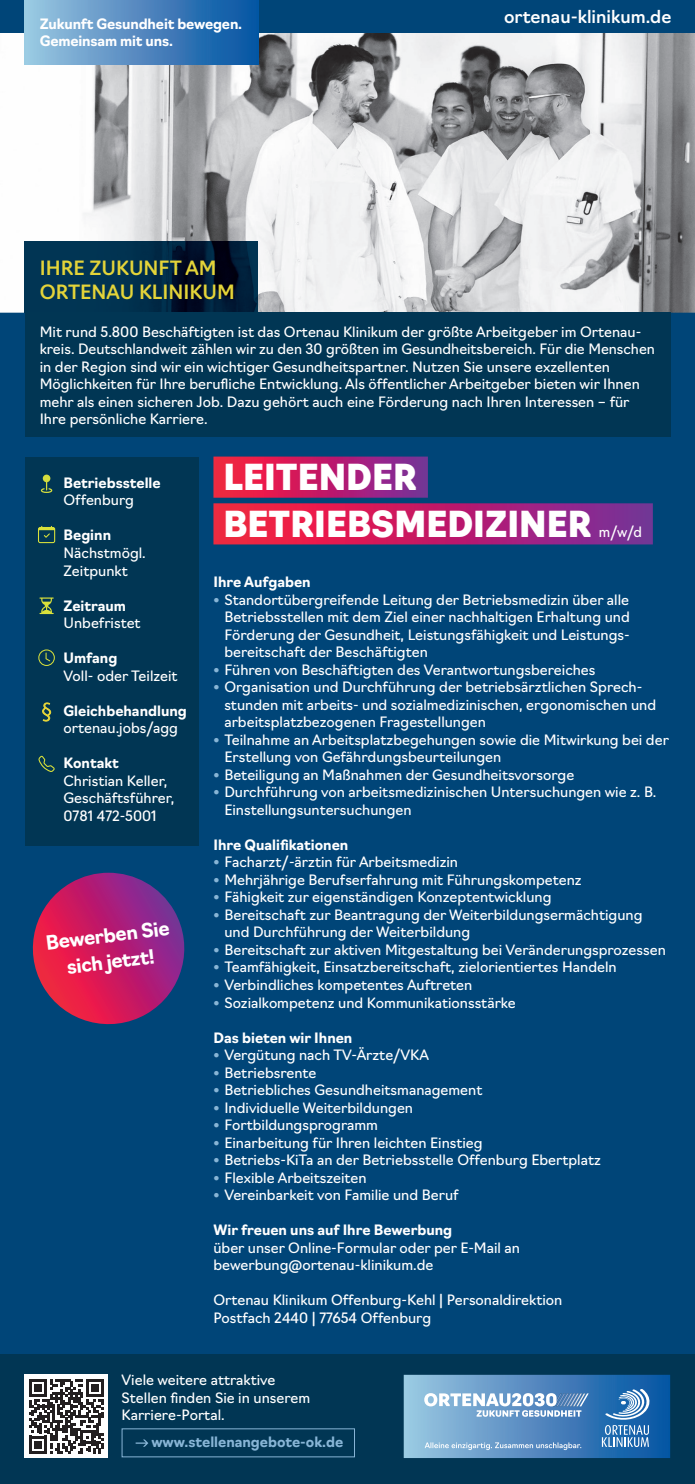
<style>
.page{position:relative;width:695px;height:1484px;background:#fff}
.page>*{position:absolute;margin:0;border:0;box-sizing:border-box;transform-origin:0 0}
.t1{font:900 35px/46.7px "Navigo";color:#fff}
.t2{font:500 19.25px/24.5px "Navigo";color:#e4d439}
.t3{font:700 19.25px/26.2px "Navigo";color:#fff;text-align:center}
.t4{font:500 17.5px "Navigo";color:#fff}
.t5{font:14px/17.5px "Navigo";color:#fff}
.t6{font:700 14px/17.5px "Navigo";color:#fff}
.t7{font:700 14px "Navigo";color:#88b5d6}
.s1{font-family:"Dax Pro";font-weight:700;font-stretch:expanded;color:#88b5d6}
</style>
<div class="page">
<div style="left:0;top:313px;width:694px;height:1170px;background:#004578"></div>
<img style="left:0;top:32px;width:694px;height:281px">
<svg style="left:213px;top:456px;width:215px;height:41px;background:#ba2069"></svg>
<svg style="left:213px;top:503px;width:439px;height:41px;background:#bc2069"></svg>
<div style="left:0;top:1354px;width:694px;height:129px;background:#013654"></div>
<div style="left:25px;top:1374px;width:83px;height:83px;background:#fff"></div>
<svg style="left:29px;top:1379px;width:75px;height:74px"></svg>
<svg style="left:403px;top:1374px;width:267px;height:83px;background:#6397c6"></svg>
<svg style="left:136px;top:1439px;width:12px;height:7px"></svg>
<div style="left:122px;top:1428px;width:233px;height:29px;border:1px solid #88b5d6"></div>
<div style="left:25px;top:456px;width:173px;height:389px;background:#013654"></div>
<div style="left:43px;top:474px;width:7px;height:8px;background:#d4dd3e;border-radius:50%"></div>
<svg style="left:41px;top:478px;width:11px;height:15px"></svg>
<svg style="left:38px;top:526px;width:17px;height:17px"></svg>
<svg style="left:39px;top:597px;width:15px;height:17px"></svg>
<svg style="left:38px;top:649px;width:17px;height:17px"></svg>
<svg style="left:42px;top:702px;width:9px;height:19px"></svg>
<svg style="left:38px;top:755px;width:17px;height:17px"></svg>
<svg style="left:32px;top:872px;width:153px;height:153px"></svg>
<img style="left:25px;top:242px;width:232px;height:71px">
<div style="left:25px;top:313px;width:645px;height:124px;background:#013654"></div>
<div style="left:0;top:0;width:694px;height:32px;background:#004578"></div>
<div style="left:25px;top:0;width:233px;height:64px;background:linear-gradient(to right,#9ec5e1,#0350a1)"></div>
<p class="t6" style="left:40px;top:14px;width:204px">Zukunft Gesundheit bewegen.<br>Gemeinsam mit uns.</p>
<p class="t4" style="left:504px;top:3px;width:169px">ortenau-klinikum.de</p>
<h2 class="t2" style="left:40px;top:254px;width:196px">IHRE ZUKUNFT AM<br>ORTENAU KLINIKUM</h2>
<p class="t5" style="left:40px;top:321px;width:616px">Mit rund 5.800 Beschäftigten ist das Ortenau Klinikum der größte Arbeitgeber im Ortenau&shy;kreis. Deutschlandweit zählen wir zu den 30 größten im Gesundheitsbereich. Für die Menschen in der Region sind wir ein wichtiger Gesundheitspartner. Nutzen Sie unsere exzellenten Möglichkeiten für Ihre berufliche Entwicklung. Als öffentlicher Arbeitgeber bieten wir Ihnen mehr als einen sicheren Job. Dazu gehört auch eine Förderung nach Ihren Interessen – für Ihre persönliche Karriere.</p>
<p class="t6" style="left:63px;top:473px;width:99px">Betriebsstelle</p>
<p class="t5" style="left:63px;top:490px;width:72px">Offenburg</p>
<p class="t6" style="left:63px;top:525px;width:49px">Beginn</p>
<p class="t5" style="left:63px;top:543px;width:84px">Nächstmögl.<br>Zeitpunkt</p>
<p class="t6" style="left:63px;top:595px;width:64px">Zeitraum</p>
<p class="t5" style="left:63px;top:613px;width:79px">Unbefristet</p>
<p class="t6" style="left:63px;top:648px;width:55px">Umfang</p>
<p class="t5" style="left:63px;top:665px;width:116px">Voll- oder Teilzeit</p>
<p class="t6" style="left:63px;top:700px;width:125px">Gleichbehandlung</p>
<p class="t5" style="left:63px;top:718px;width:116px">ortenau.jobs/agg</p>
<p class="t6" style="left:63px;top:753px;width:57px">Kontakt</p>
<p class="t5" style="left:63px;top:770px;width:112px">Christian Keller,<br>Geschäftsführer,<br>0781 472-5001</p>
<h2 class="t3" style="left:44px;top:928px;width:126px;rotate:-7deg">Bewerben Sie sich jetzt!</h2>
<h1 class="t1" style="left:223px;top:451px;width:369px">LEITENDER<br>BETRIEBSMEDIZINER</h1>
<p class="t5" style="left:598px;top:522px;width:45px">m/w/d</p>
<p class="t6" style="left:213px;top:572px;width:99px">Ihre Aufgaben</p>
<p class="t5" style="left:224px;top:589px;width:407px;text-align:justify;text-indent:-11px"><span class="s1">•</span> Standortübergreifende Leitung der Betriebsmedizin über alle Betriebsstellen mit dem Ziel einer nachhaltigen Erhaltung und Förderung der Gesundheit, Leistungsfähigkeit und Leistungs&shy;bereitschaft der Beschäftigten</p>
<p class="t5" style="left:213px;top:659px;width:383px"><span class="s1">•</span> Führen von Beschäftigten des Verantwortungsbereiches</p>
<p class="t5" style="left:224px;top:677px;width:433px;text-indent:-11px"><span class="s1">•</span> Organisation und Durchführung der betriebsärztlichen Sprech&shy;stunden mit arbeits- und sozialmedizinischen, ergonomischen und arbeitsplatzbezogenen Fragestellungen</p>
<p class="t5" style="left:224px;top:729px;width:446px;text-indent:-11px"><span class="s1">•</span> Teilnahme an Arbeitsplatzbegehungen sowie die Mitwirkung bei der<br>Erstellung von Gefährdungsbeurteilungen</p>
<p class="t5" style="left:213px;top:764px;width:362px"><span class="s1">•</span> Beteiligung an Maßnahmen der Gesundheitsvorsorge</p>
<p class="t5" style="left:224px;top:782px;width:433px;text-indent:-11px"><span class="s1">•</span> Durchführung von arbeitsmedizinischen Untersuchungen wie z. B.<br>Einstellungsuntersuchungen</p>
<p class="t6" style="left:213px;top:835px;width:136px">Ihre Qualifikationen</p>
<p class="t5" style="left:213px;top:852px;width:246px"><span class="s1">•</span> Facharzt/-ärztin für Arbeitsmedizin</p>
<p class="t5" style="left:213px;top:869px;width:369px"><span class="s1">•</span> Mehrjährige Berufserfahrung mit Führungskompetenz</p>
<p class="t5" style="left:213px;top:887px;width:339px"><span class="s1">•</span> Fähigkeit zur eigenständigen Konzeptentwicklung</p>
<p class="t5" style="left:224px;top:904px;width:419px;text-indent:-11px"><span class="s1">•</span> Bereitschaft zur Beantragung der Weiterbildungsermächtigung und Durchführung der Weiterbildung</p>
<p class="t5" style="left:213px;top:939px;width:454px"><span class="s1">•</span> Bereitschaft zur aktiven Mitgestaltung bei Veränderungsprozessen</p>
<p class="t5" style="left:213px;top:957px;width:404px"><span class="s1">•</span> Teamfähigkeit, Einsatzbereitschaft, zielorientiertes Handeln</p>
<p class="t5" style="left:213px;top:974px;width:260px"><span class="s1">•</span> Verbindliches kompetentes Auftreten</p>
<p class="t5" style="left:213px;top:992px;width:304px"><span class="s1">•</span> Sozialkompetenz und Kommunikationsstärke</p>
<p class="t6" style="left:213px;top:1027px;width:140px">Das bieten wir Ihnen</p>
<p class="t5" style="left:213px;top:1044px;width:217px"><span class="s1">•</span> Vergütung nach TV-Ärzte/VKA</p>
<p class="t5" style="left:213px;top:1062px;width:104px"><span class="s1">•</span> Betriebsrente</p>
<p class="t5" style="left:213px;top:1079px;width:270px"><span class="s1">•</span> Betriebliches Gesundheitsmanagement</p>
<p class="t5" style="left:213px;top:1097px;width:201px"><span class="s1">•</span> Individuelle Weiterbildungen</p>
<p class="t5" style="left:213px;top:1114px;width:166px"><span class="s1">•</span> Fortbildungsprogramm</p>
<p class="t5" style="left:213px;top:1132px;width:270px"><span class="s1">•</span> Einarbeitung für Ihren leichten Einstieg</p>
<p class="t5" style="left:213px;top:1149px;width:389px"><span class="s1">•</span> Betriebs-KiTa an der Betriebsstelle Offenburg Ebertplatz</p>
<p class="t5" style="left:213px;top:1167px;width:155px"><span class="s1">•</span> Flexible Arbeitszeiten</p>
<p class="t5" style="left:213px;top:1184px;width:246px"><span class="s1">•</span> Vereinbarkeit von Familie und Beruf</p>
<p class="t6" style="left:213px;top:1220px;width:240px">Wir freuen uns auf Ihre Bewerbung</p>
<p class="t5" style="left:213px;top:1237px;width:308px">über unser Online-Formular oder per E-Mail an bewerbung@ortenau-klinikum.de</p>
<p class="t5" style="left:213px;top:1289px;width:350px">Ortenau Klinikum Offenburg-Kehl | Personaldirektion<br>Postfach 2440 | 77654 Offenburg</p>
<p class="t5" style="left:122px;top:1370px;width:190px">Viele weitere attraktive<br>Stellen finden Sie in unserem<br>Karriere-Portal.</p>
<p class="t7" style="left:151px;top:1430px;width:193px">www.stellenangebote-ok.de</p>
</div>
